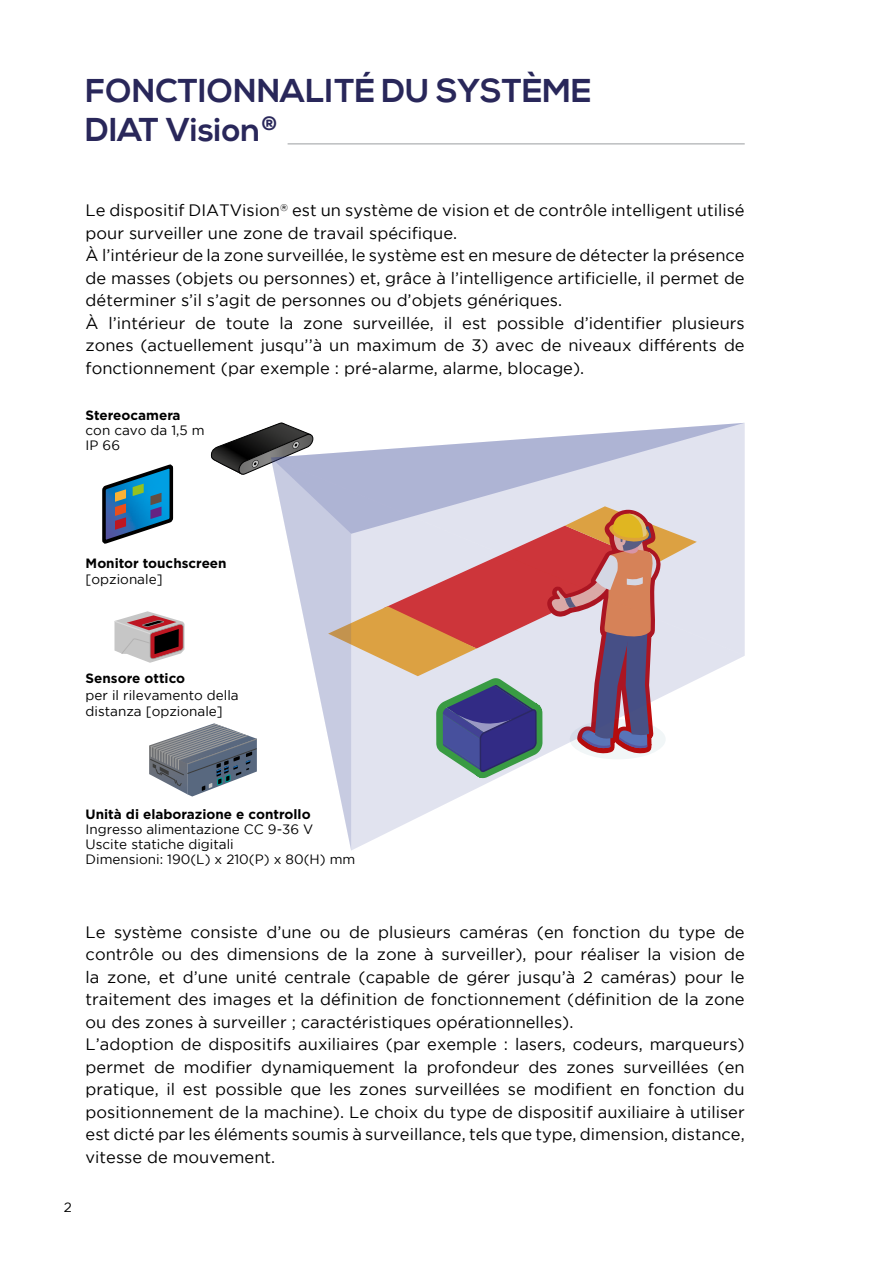
<style>
.page{position:relative;width:893px;height:1263px;background:#fff}
.page>*{position:absolute;margin:0;border:0;box-sizing:border-box;transform-origin:0 0}
.t1{font:700 33px/39px "Nexa";color:#29275a}
.t2{font:16.5px/22.5px "Gotham";color:#000}
.t3{font:13.5px/15px "Gotham";color:#000}
.t4{font:700 13.5px "Gotham";color:#000}
</style>
<div class="page">
<hr style="left:288px;top:143px;width:457px;height:2px;background:#bcbec0">
<svg style="left:102px;top:426px;width:595px;height:424px"></svg>
<svg style="left:271px;top:534px;width:474px;height:122px;background:#d5a7a6"></svg>
<svg style="left:271px;top:423px;width:474px;height:111px;background:#cdcddc"></svg>
<h1 class="t1" style="left:86px;top:72px;width:508px">FONCTIONNALITÉ DU SYSTÈME<br>DIAT Vision<sup>®</sup></h1>
<p class="t2" style="left:86px;top:199px;width:661px">Le dispositif DIATVision<sup>®</sup> est un système de vision et de contrôle intelligent utilisé pour surveiller une zone de travail spécifique.<br>À l’intérieur de la zone surveillée, le système est en mesure de détecter la présence de masses (objets ou personnes) et, grâce à l’intelligence artificielle, il permet de déterminer s’il s’agit de personnes ou d’objets génériques.<br>À l’intérieur de toute la zone surveillée, il est possible d’identifier plusieurs zones (actuellement jusqu’’à un maximum de 3) avec de niveaux différents de fonctionnement (par exemple : pré-alarme, alarme, blocage).</p>
<p class="t4" style="left:86px;top:407px;width:97px">Stereocamera</p>
<p class="t3" style="left:86px;top:423px;width:121px">con cavo da 1,5 m<br>IP 66</p>
<p class="t4" style="left:86px;top:554px;width:143px">Monitor touchscreen</p>
<p class="t3" style="left:86px;top:572px;width:78px">[opzionale]</p>
<p class="t4" style="left:86px;top:669px;width:101px">Sensore ottico</p>
<p class="t3" style="left:86px;top:686px;width:155px;line-height:16.5px">per il rilevamento della distanza [opzionale]</p>
<p class="t4" style="left:86px;top:805px;width:227px">Unità di elaborazione e controllo</p>
<p class="t3" style="left:86px;top:821px;width:271px">Ingresso alimentazione CC 9-36 V<br>Uscite statiche digitali<br>Dimensioni: 190(L) x 210(P) x 80(H) mm</p>
<p class="t2" style="left:86px;top:920px;width:661px">Le système consiste d’une ou de plusieurs caméras (en fonction du type de contrôle ou des dimensions de la zone à surveiller), pour réaliser la vision de la zone, et d’une unité centrale (capable de gérer jusqu’à 2 caméras) pour le traitement des images et la définition de fonctionnement (définition de la zone ou des zones à surveiller ; caractéristiques opérationnelles).<br>L’adoption de dispositifs auxiliaires (par exemple : lasers, codeurs, marqueurs) permet de modifier dynamiquement la profondeur des zones surveillées (en pratique, il est possible que les zones surveillées se modifient en fonction du positionnement de la machine). Le choix du type de dispositif auxiliaire à utiliser est dicté par les éléments soumis à surveillance, tels que type, dimension, distance, vitesse de mouvement.</p>
<p class="t3" style="left:64px;top:1199px;width:10px">2</p>
</div>
